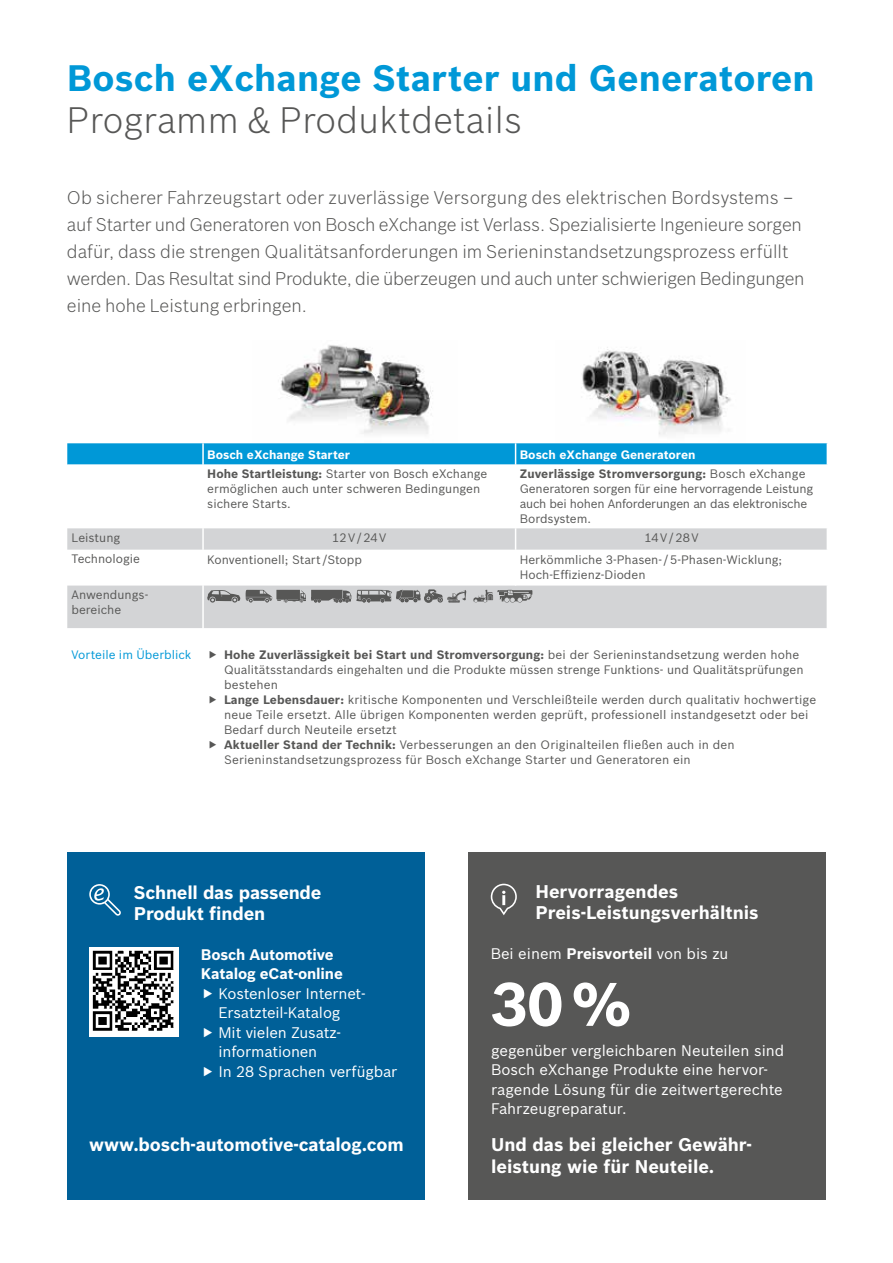
<style>
.page{position:relative;width:893px;height:1263px;background:#fff}
.page>*{position:absolute;margin:0;border:0;box-sizing:border-box;transform-origin:0 0}
.t1{font:700 60px "Bosch Sans";color:#fff}
.t2{font:700 36px "Bosch Sans";letter-spacing:.005em;color:#0098d7}
.t3{font:300 36px "Bosch Sans";letter-spacing:.01em;color:#575756}
.t4{font:300 18px/27px "Bosch Sans";letter-spacing:-.005em;color:#575756}
.t5{font:700 18px/21.6px "Bosch Sans";color:#fff}
.t6{font:15px/19.5px "Bosch Sans";color:#fff}
.t7{font:700 15px/19.5px "Bosch Sans";letter-spacing:-.01em;color:#fff}
.t8{font:12px/15px "Bosch Sans";color:#575756}
.t9{font:700 12px "Bosch Sans";color:#fff}
.t10{font:12px "Bosch Sans";color:#0098d7}
.s1{font-weight:700}
</style>
<div class="page">
<div style="left:469px;top:852px;width:357px;height:348px;background:#575756"></div>
<svg style="left:491px;top:884px;width:26px;height:31px"></svg>
<svg style="left:67px;top:528px;width:760px;height:100px;fill:#d3d4d6"></svg>
<hr style="left:202px;top:528px;width:2px;height:22px;background:#fff">
<svg style="left:515px;top:528px;width:1px;height:22px"></svg>
<hr style="left:202px;top:550px;width:2px;height:35px;background:#fff">
<hr style="left:515px;top:550px;width:1px;height:35px;background:#fff">
<hr style="left:202px;top:585px;width:2px;height:43px;background:#fff">
<svg style="left:67px;top:443px;width:761px;height:22px;background:#0c9dd8"></svg>
<svg style="left:246px;top:590px;width:220px;height:13px;background:#8a8b8b"></svg>
<svg style="left:473px;top:590px;width:59px;height:13px"></svg>
<svg style="left:207px;top:590px;width:33px;height:13px"></svg>
<div style="left:67px;top:852px;width:357px;height:348px;background:#006098"></div>
<svg style="left:89px;top:884px;width:32px;height:32px"></svg>
<img style="left:89px;top:947px;width:90px;height:89px">
<img style="left:581px;top:347px;width:150px;height:88px">
<img style="left:280px;top:345px;width:153px;height:89px">
<h2 class="t2" style="left:67px;top:56px;width:749px">Bosch eXchange Starter und Generatoren</h2>
<h2 class="t3" style="left:67px;top:98px;width:457px">Programm &amp; Produktdetails</h2>
<p class="t4" style="left:67px;top:183px;width:739px">Ob sicherer Fahrzeugstart oder zuverlässige Versorgung des elektrischen Bordsystems – auf Starter und Generatoren von Bosch eXchange ist Verlass. Spezialisierte Ingenieure sorgen dafür, dass die strengen Qualitätsanforderungen im Serieninstandsetzungsprozess erfüllt werden. Das Resultat sind Produkte, die überzeugen und auch unter schwierigen Bedingungen eine hohe Leistung erbringen.</p>
<p class="t9" style="left:207px;top:447px;width:144px">Bosch eXchange Starter</p>
<p class="t9" style="left:520px;top:447px;width:177px">Bosch eXchange Generatoren</p>
<p class="t8" style="left:207px;top:466px;width:282px"><span class="s1">Hohe Startleistung:</span> Starter von Bosch eXchange ermöglichen auch unter schweren Bedingungen sichere Starts.</p>
<p class="t8" style="left:520px;top:466px;width:295px"><span class="s1">Zuverlässige Stromversorgung:</span> Bosch eXchange Generatoren sorgen für eine hervorragende Leistung auch bei hohen Anforderungen an das elektronische Bordsystem.</p>
<p class="t8" style="left:72px;top:530px;width:50px">Leistung</p>
<p class="t8" style="left:332px;top:530px;width:56px">12V/24V</p>
<p class="t8" style="left:644px;top:530px;width:56px">14V/28V</p>
<p class="t8" style="left:72px;top:551px;width:70px">Technologie</p>
<p class="t8" style="left:207px;top:552px;width:156px">Konventionell; Start /Stopp</p>
<p class="t8" style="left:520px;top:552px;width:264px">Herkömmliche 3-Phasen- /5-Phasen-Wicklung;<br>Hoch-Effizienz-Dioden</p>
<p class="t8" style="left:72px;top:587px;width:78px">Anwendungs&shy;bereiche</p>
<p class="t10" style="left:72px;top:647px;width:121px">Vorteile im Überblick</p>
<p class="t8" style="left:224px;top:647px;width:594px"><span class="s1">Hohe Zuverlässigkeit bei Start und Stromversorgung:</span> bei der Serieninstandsetzung werden hohe Qualitätsstandards eingehalten und die Produkte müssen strenge Funktions- und Qualitätsprüfungen bestehen<br><span class="s1">Lange Lebensdauer:</span> kritische Komponenten und Verschleißteile werden durch qualitativ hochwertige neue Teile ersetzt. Alle übrigen Komponenten werden geprüft, professionell instandgesetzt oder bei Bedarf durch Neuteile ersetzt<br><span class="s1">Aktueller Stand der Technik:</span> Verbesserungen an den Originalteilen fließen auch in den Serieninstandsetzungsprozess für Bosch eXchange Starter und Generatoren ein</p>
<h3 class="t5" style="left:134px;top:881px;width:189px">Schnell das passende<br>Produkt finden</h3>
<h3 class="t5" style="left:535px;top:881px;width:225px">Hervorragendes<br>Preis-Leistungsverhältnis</h3>
<p class="t7" style="left:201px;top:945px;width:143px">Bosch Automotive<br>Katalog eCat-online</p>
<p class="t6" style="left:218px;top:984px;width:180px">Kostenloser Internet-<br>Ersatzteil-Katalog<br>Mit vielen Zusatz&shy;informationen<br>In 28 Sprachen verfügbar</p>
<p class="t6" style="left:491px;top:943px;width:239px">Bei einem <span class="s1">Preisvorteil</span> von bis zu</p>
<h1 class="t1" style="left:491px;top:967px;width:142px">30%</h1>
<p class="t6" style="left:491px;top:1040px;width:295px">gegenüber vergleichbaren Neuteilen sind Bosch eXchange Produkte eine hervor&shy;ragende Lösung für die zeitwertgerechte Fahrzeugreparatur.</p>
<h3 class="t5" style="left:89px;top:1134px;width:316px">www.bosch-automotive-catalog.com</h3>
<h3 class="t5" style="left:491px;top:1134px;width:261px">Und das bei gleicher Gewähr&shy;leistung wie für Neuteile.</h3>
</div>
